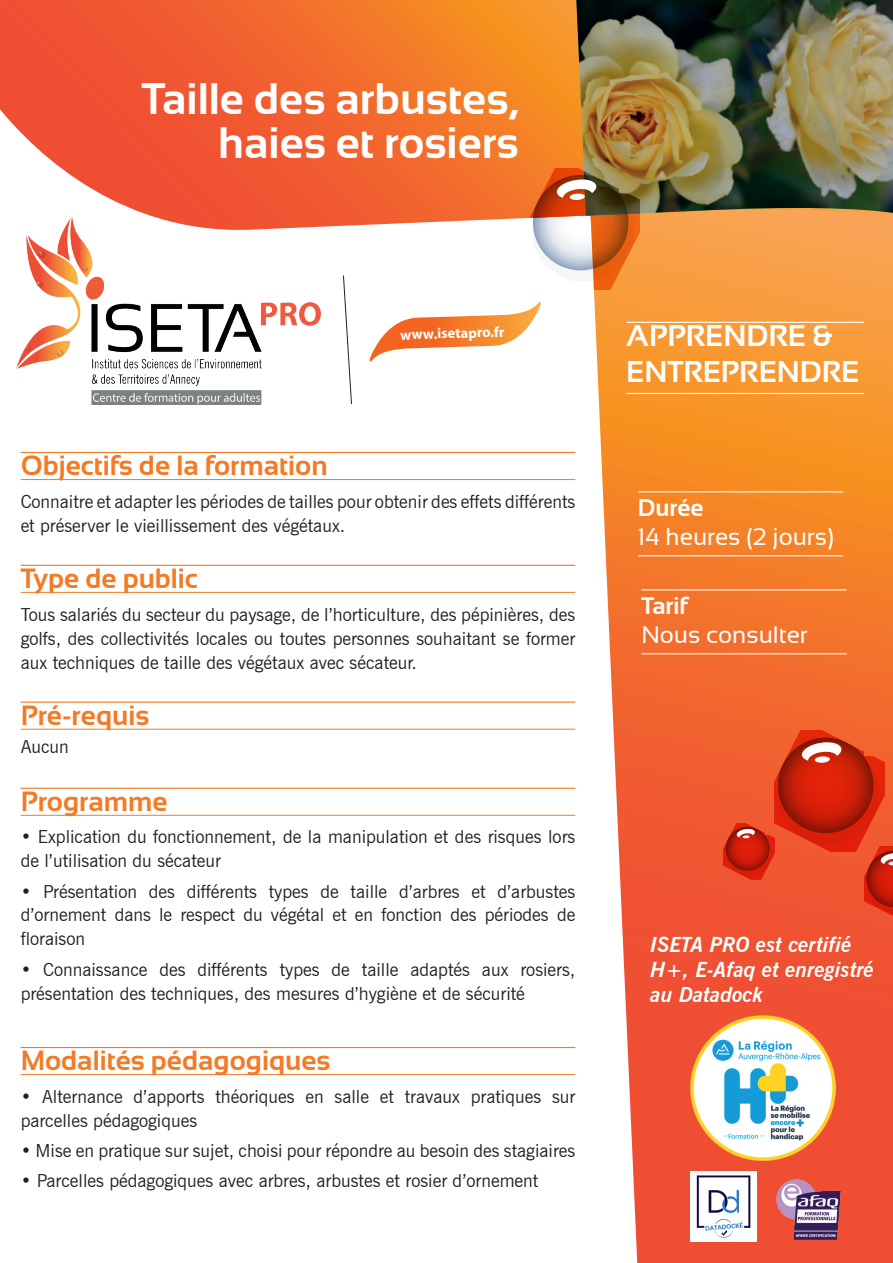
<style>
.page{position:relative;width:893px;height:1263px;background:#fff}
.page>*{position:absolute;margin:0;border:0;box-sizing:border-box;transform-origin:0 0}
.t1{font:700 44.25px/44.2px "Sansation";color:#fff;text-align:right}
.t2{font:700 30px/36px "Sansation";color:#fff}
.t3{font:700 27.75px "Sansation";color:#f47b26}
.t4{font:24px "Sansation";color:#fff}
.t5{font:700 24px "Sansation";color:#fff}
.t6{font:italic 700 21px/25.2px "News Gothic BT";color:#fff}
.t7{font:18px/24px "News Gothic BT";color:#231f20}
.t8{font:700 14.55px "Myriad Pro";color:#fff}
</style>
<div class="page">
<svg style="left:597px;top:237px;width:296px;height:1026px;background:#f47d3f"></svg>
<svg style="left:0;top:0;width:893px;height:237px;background:#f2713c"></svg>
<img style="left:576px;top:0;width:317px;height:216px">
<hr style="left:21px;top:452px;width:554px;height:1px;background:#f47b26">
<hr style="left:21px;top:479px;width:554px;height:1px;background:#f47b26">
<hr style="left:21px;top:565px;width:554px;height:1px;background:#f47b26">
<hr style="left:21px;top:592px;width:554px;height:1px;background:#f47b26">
<hr style="left:21px;top:701px;width:554px;height:2px;background:#f47b26">
<hr style="left:21px;top:729px;width:554px;height:1px;background:#f47b26">
<hr style="left:21px;top:788px;width:554px;height:1px;background:#f47b26">
<hr style="left:21px;top:815px;width:554px;height:1px;background:#f47b26">
<hr style="left:21px;top:1047px;width:554px;height:1px;background:#f47b26">
<hr style="left:21px;top:1074px;width:554px;height:1px;background:#f47b26">
<img style="left:16px;top:217px;width:306px;height:187px">
<svg style="left:368px;top:168px;width:295px;height:194px"></svg>
<svg style="left:343px;top:275px;width:9px;height:129px"></svg>
<svg style="left:723px;top:731px;width:170px;height:187px;background:#de4323"></svg>
<hr style="left:641px;top:589px;width:206px;height:1px;background:#fff">
<hr style="left:641px;top:653px;width:206px;height:1px;background:#fff">
<img style="left:768px;top:1171px;width:81px;height:76px">
<img style="left:691px;top:1171px;width:65px;height:71px">
<img style="left:691px;top:1016px;width:144px;height:144px">
<hr style="left:626px;top:322px;width:238px;height:1px;background:#fff">
<hr style="left:626px;top:393px;width:238px;height:1px;background:#fff">
<hr style="left:638px;top:491px;width:205px;height:1px;background:#fff">
<hr style="left:638px;top:555px;width:205px;height:1px;background:#fff">
<h1 class="t1" style="left:142px;top:77px;width:378px">Taille des arbustes, haies et rosiers</h1>
<p class="t8" style="left:400px;top:325px;width:106px;rotate:-2deg">www.isetapro.fr</p>
<h3 class="t3" style="left:21px;top:450px;width:309px">Objectifs de la formation</h3>
<p class="t7" style="left:21px;top:489px;width:556px">Connaitre et adapter les périodes de tailles pour obtenir des effets différents et préserver le vieillissement des végétaux.</p>
<h3 class="t3" style="left:21px;top:563px;width:179px">Type de public</h3>
<p class="t7" style="left:21px;top:602px;width:556px;text-align:justify">Tous salariés du secteur du paysage, de l’horticulture, des pépinières, des golfs, des collectivités locales ou toutes personnes souhaitant se former aux techniques de taille des végétaux avec sécateur.</p>
<h3 class="t3" style="left:21px;top:699px;width:130px">Pré-requis</h3>
<p class="t7" style="left:21px;top:735px;width:50px">Aucun</p>
<h3 class="t3" style="left:21px;top:786px;width:149px">Programme</h3>
<p class="t7" style="left:21px;top:825px;width:556px">• Explication du fonctionnement, de la manipulation et des risques lors de l’utilisation du sécateur</p>
<p class="t7" style="left:21px;top:879px;width:556px;text-align:justify">• Présentation des différents types de taille d’arbres et d’arbustes d’ornement dans le respect du végétal et en fonction des périodes de floraison</p>
<p class="t7" style="left:21px;top:957px;width:556px">• Connaissance des différents types de taille adaptés aux rosiers, présentation des techniques, des mesures d’hygiène et de sécurité</p>
<h3 class="t3" style="left:21px;top:1045px;width:311px">Modalités pédagogiques</h3>
<p class="t7" style="left:21px;top:1084px;width:556px">• Alternance d’apports théoriques en salle et travaux pratiques sur parcelles pédagogiques</p>
<p class="t7" style="left:21px;top:1138px;width:556px">• Mise en pratique sur sujet, choisi pour répondre au besoin des stagiaires</p>
<p class="t7" style="left:21px;top:1168px;width:519px">• Parcelles pédagogiques avec arbres, arbustes et rosier d’ornement</p>
<h2 class="t2" style="left:626px;top:318px;width:235px">APPRENDRE &amp;<br>ENTREPRENDRE</h2>
<h3 class="t5" style="left:638px;top:494px;width:67px">Durée</h3>
<h3 class="t4" style="left:638px;top:523px;width:198px">14 heures (2 jours)</h3>
<h3 class="t5" style="left:641px;top:592px;width:48px">Tarif</h3>
<h3 class="t4" style="left:641px;top:621px;width:168px">Nous consulter</h3>
<p class="t6" style="left:651px;top:931px;width:225px">ISETA PRO est certifié<br>H+, E-Afaq et enregistré au Datadock</p>
</div>
